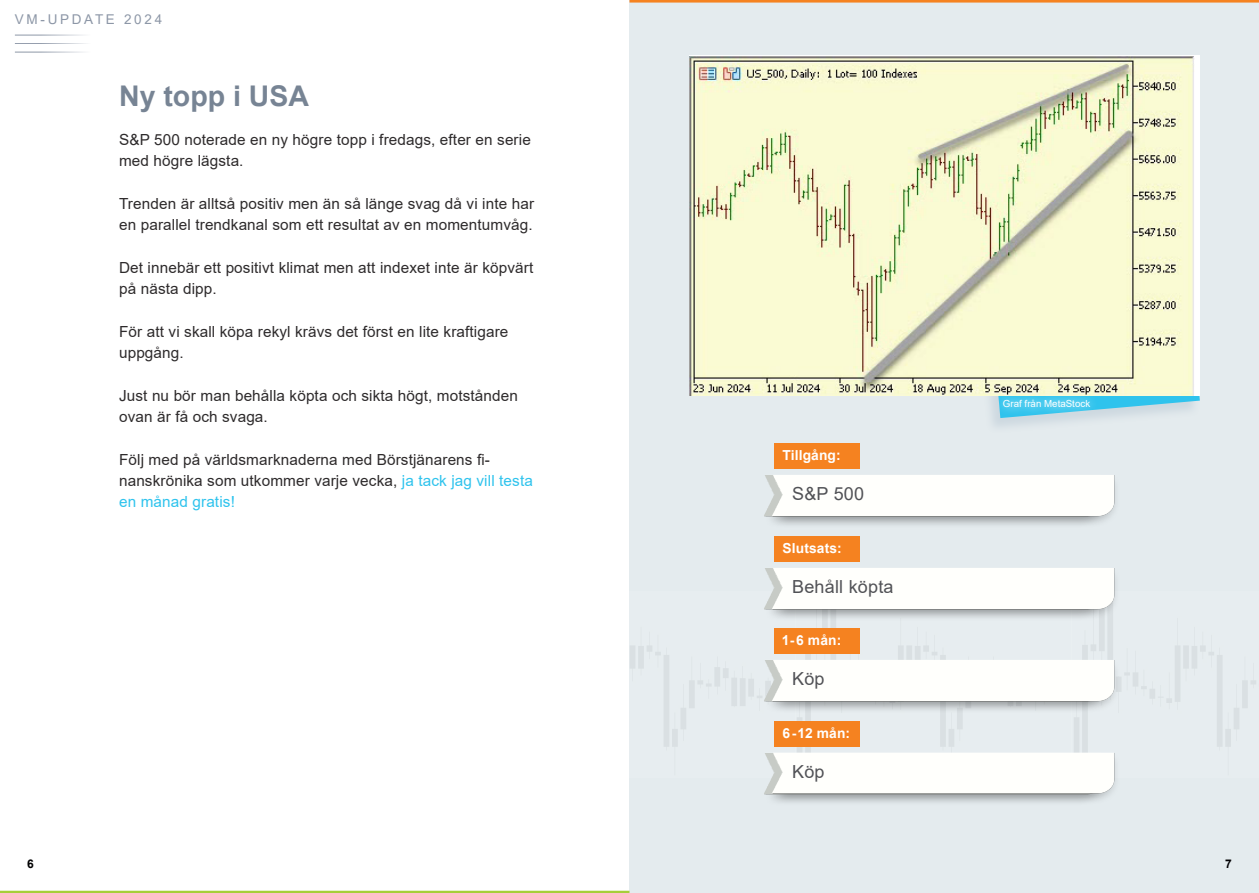
<style>
.page{position:relative;width:1259px;height:893px;background:#fff}
.page>*{position:absolute;margin:0;border:0;box-sizing:border-box;transform-origin:0 0}
.RUBBE_2020{font:700 28.5px "Arial";color:#778494}
.TABELLTEXT_2020{font:18px "Arial";letter-spacing:.01em;color:#515256}
.BRÖD_2020{font:15.3px/21.3px "Arial";letter-spacing:.01em;color:#2e2b2c}
.t1{font:700 13.8px "Arial";letter-spacing:.01em;color:#fff}
.t2{font:13.5px "Arial";letter-spacing:.2em;color:#8d97a7}
.PAG{font:700 12px "Arial";color:#000002}
.t3{font:9.75px "Arial";color:#fff}
.s1{color:#2fc3ed}
</style>
<div class="page">
<div style="left:629px;top:0;width:630px;height:893px;background:#e4ebee"></div>
<img style="left:630px;top:628px;width:626px;height:118px">
<div style="left:977px;top:306px;width:223px;height:128px;background:#89a2b7;opacity:.25"></div>
<svg style="left:992px;top:395px;width:207px;height:23px"></svg>
<div style="left:994px;top:391px;width:104px;height:25px;background:#fff;opacity:.75"></div>
<div style="left:774px;top:721px;width:85px;height:25px;background:#f58220"></div>
<div style="left:774px;top:628px;width:85px;height:26px;background:#f58220"></div>
<div style="left:774px;top:536px;width:85px;height:25px;background:#f58220"></div>
<div style="left:774px;top:443px;width:85px;height:26px;background:#f58220"></div>
<hr style="left:15px;top:35px;width:115px;height:1px;background:#8d97a7">
<hr style="left:15px;top:43px;width:115px;height:1px;background:#8d97a7">
<hr style="left:15px;top:52px;width:115px;height:1px;background:#8d97a7">
<img style="left:747px;top:641px;width:8px;height:80px">
<hr style="left:629px;top:0;width:630px;height:3px;background:#f58220">
<hr style="left:0;top:891px;width:629px;height:2px;background:#a6ce39">
<img style="left:755px;top:733px;width:371px;height:70px">
<img style="left:755px;top:641px;width:371px;height:80px">
<img style="left:764px;top:548px;width:352px;height:80px">
<img style="left:764px;top:456px;width:352px;height:69px">
<img style="left:689px;top:56px;width:505px;height:339px">
<p class="t2" style="left:15px;top:10px;width:149px">VM-UPDATE 2024</p>
<p class="RUBBE_2020" style="left:119px;top:76px;width:192px">Ny topp i USA</p>
<p class="BRÖD_2020" style="left:119px;top:129px;width:413px">S&amp;P 500 noterade en ny högre topp i fredags, efter en serie med högre lägsta.</p>
<p class="BRÖD_2020" style="left:119px;top:193px;width:416px">Trenden är alltså positiv men än så länge svag då vi inte har en parallel trendkanal som ett resultat av en momentumvåg.</p>
<p class="BRÖD_2020" style="left:119px;top:257px;width:416px">Det innebär ett positivt klimat men att indexet inte är köpvärt på nästa dipp.</p>
<p class="BRÖD_2020" style="left:119px;top:321px;width:391px">För att vi skall köpa rekyl krävs det först en lite kraftigare uppgång.</p>
<p class="BRÖD_2020" style="left:119px;top:385px;width:400px">Just nu bör man behålla köpta och sikta högt, motstånden ovan är få och svaga.</p>
<p class="BRÖD_2020" style="left:119px;top:448px;width:415px">Följ med på världsmarknaderna med Börstjänarens fi&shy;nanskrönika som utkommer varje vecka, <span class="s1">ja tack jag vill testa en månad gratis!</span></p>
<p class="t1" style="left:782px;top:445px;width:60px">Tillgång:</p>
<p class="TABELLTEXT_2020" style="left:792px;top:482px;width:74px">S&amp;P 500</p>
<p class="t1" style="left:782px;top:538px;width:61px">Slutsats:</p>
<p class="TABELLTEXT_2020" style="left:792px;top:574px;width:103px">Behåll köpta</p>
<p class="t1" style="left:782px;top:631px;width:61px">1-6 mån:</p>
<p class="TABELLTEXT_2020" style="left:792px;top:667px;width:34px">Köp</p>
<p class="t1" style="left:782px;top:723px;width:69px">6-12 mån:</p>
<p class="TABELLTEXT_2020" style="left:792px;top:759px;width:34px">Köp</p>
<p class="t3" style="left:1003px;top:397px;width:89px">Graf från MetaStock</p>
<p class="PAG" style="left:27px;top:856px;width:8px">6</p>
<p class="PAG" style="left:1225px;top:856px;width:8px">7</p>
</div>
